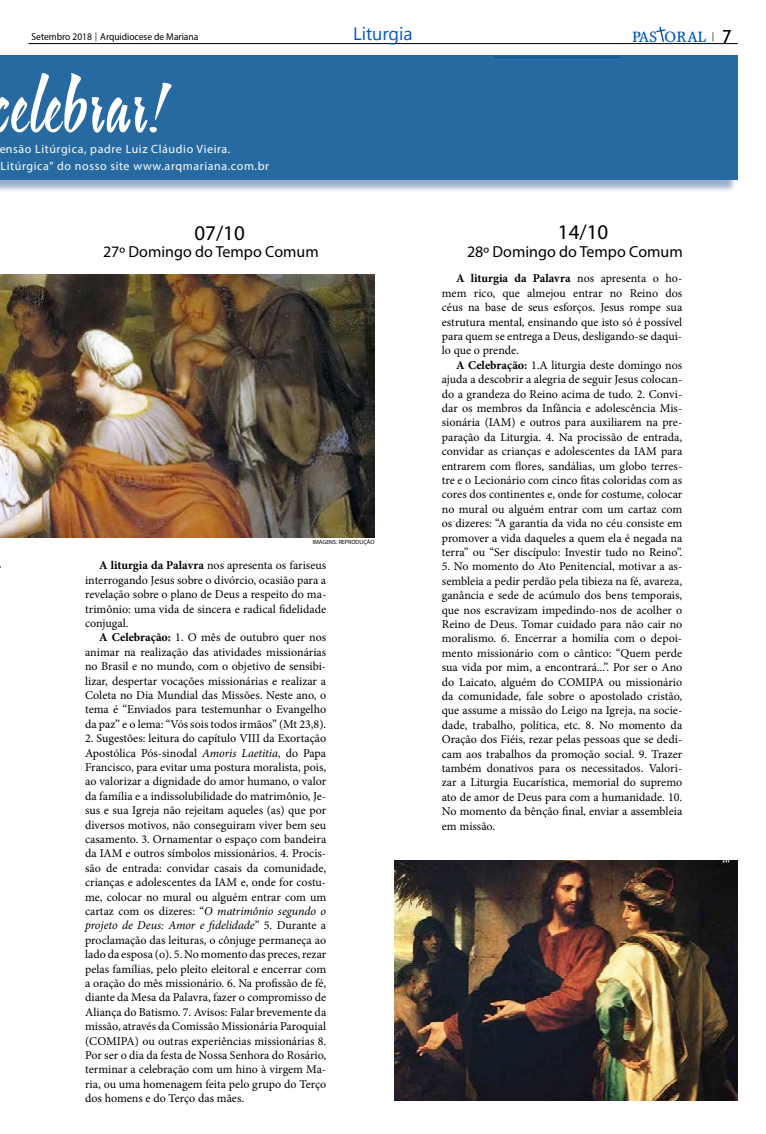
<style>
.page{position:relative;width:766px;height:1134px;background:#fff}
.page>*{position:absolute;margin:0;border:0;box-sizing:border-box;transform-origin:0 0}
.t1{font:71px "Handletter";letter-spacing:.05em;color:#fff}
.t2{font:21px "Myriad Pro";color:#000}
.t3{font:18px "Gadugi";color:#0056ba}
.t4{font:16px "Myriad Pro";color:#000}
.t5{font:15px "Steward Cond";color:#0056ba;scale:1.25 1}
.t6{font:12px/14.4px "Minion Pro";color:#000;text-align:justify}
.t7{font:12px/16.2px "Myriad Pro";letter-spacing:.05em;color:#fff}
.t8{font:10px "Myriad Pro";color:#000;scale:.95 1}
.t9{font:6px "Myriad Pro";color:#000}
.s1{font-family:"PT Serif";font-size:11px}
.s2{font-family:"PT Serif";font-size:11px;color:#000}
.s3{font-family:"Geometric 212 BT";font-size:17px;color:#fff}
.s4{font-family:"Geometric 212 BT";font-size:17px;color:#000}
.s5{font-weight:700}
.s6{font-style:italic}
</style>
<div class="page">
<hr style="left:28px;top:43px;width:709px;height:1px;background:#000">
<svg style="left:656px;top:27px;width:9px;height:15px"></svg>
<div style="left:0;top:57px;width:735px;height:135px;background:#003882;opacity:.48"></div>
<div style="left:0;top:56px;width:737px;height:124px;background:#276aa2"></div>
<img style="left:0;top:275px;width:374px;height:262px">
<img style="left:394px;top:860px;width:343px;height:240px">
<h3 class="t3" style="left:353px;top:23px;width:61px">Liturgia</h3>
<p class="t8" style="left:32px;top:31px;width:177px">Setembro 2018 <span class="s1">|</span> Arquidiocese de Mariana</p>
<p class="t5" style="left:632px;top:27px;width:81px">PAS ORAL <span class="s2">|</span> <span class="s3">3</span><span class="s4">7</span></p>
<h1 class="t1" style="left:11px;top:66px;width:160px">elebrar!</h1>
<p class="t7" style="left:-1px;top:141px;width:271px">ensão Litúrgica, padre Luiz Cláudio Vieira.<br>Litúrgica" do nosso site www.arqmariana.com.br</p>
<h2 class="t2" style="left:194px;top:220px;width:52px">07/10</h2>
<h3 class="t4" style="left:103px;top:242px;width:217px">27º Domingo do Tempo Comum</h3>
<p class="t9" style="left:312px;top:538px;width:63px">IMAGENS: REPRODUÇÃO</p>
<p class="t6" style="left:85px;top:558px;width:242px;text-indent:14px"><span class="s5">A liturgia da Palavra</span> nos apresenta os fariseus interrogando Jesus sobre o divórcio, ocasião para a revelação sobre o plano de Deus a respeito do ma&shy;trimônio: uma vida de sincera e radical fidelidade conjugal.</p>
<p class="t6" style="left:85px;top:630px;width:242px;text-indent:14px"><span class="s5">A Celebração:</span> 1. O mês de outubro quer nos animar na realização das atividades missionárias no Brasil e no mundo, com o objetivo de sensibi&shy;lizar, despertar vocações missionárias e realizar a Coleta no Dia Mundial das Missões. Neste ano, o tema é “Enviados para testemunhar o Evangelho da paz” e o lema: “Vós sois todos irmãos” (Mt 23,8).</p>
<p class="t6" style="left:85px;top:731px;width:242px">2. Sugestões: leitura do capítulo VIII da Exortação Apostólica Pós-sinodal <span class="s6">Amoris Laetitia</span>, do Papa Francisco, para evitar uma postura moralista, pois, ao valorizar a dignidade do amor humano, o valor da família e a indissolubilidade do matrimônio, Je&shy;sus e sua Igreja não rejeitam aqueles (as) que por diversos motivos, não conseguiram viver bem seu casamento. 3. Ornamentar o espaço com bandeira da IAM e outros símbolos missionários. 4. Procis&shy;são de entrada: convidar casais da comunidade, crianças e adolescentes da IAM e, onde for costu&shy;me, colocar no mural ou alguém entrar com um cartaz com os dizeres: “<span class="s6">O matrimônio segundo o projeto de Deus: Amor e fidelidade</span>” 5. Durante a proclamação das leituras, o cônjuge permaneça ao lado da esposa (o). 5. No momento das preces, rezar pelas famílias, pelo pleito eleitoral e encerrar com a oração do mês missionário. 6. Na profissão de fé, diante da Mesa da Palavra, fazer o compromisso de Aliança do Batismo. 7. Avisos: Falar brevemente da missão, através da Comissão Missionária Paroquial (COMIPA) ou outras experiências missionárias 8.<br>Por ser o dia da festa de Nossa Senhora do Rosário, terminar a celebração com um hino à virgem Ma&shy;ria, ou uma homenagem feita pelo grupo do Terço dos homens e do Terço das mães.</p>
<h2 class="t2" style="left:557px;top:219px;width:52px">14/10</h2>
<h3 class="t4" style="left:467px;top:242px;width:217px">28º Domingo do Tempo Comum</h3>
<p class="t6" style="left:441px;top:271px;width:242px;text-indent:14px"><span class="s5">A liturgia da Palavra</span> nos apresenta o ho&shy;mem rico, que almejou entrar no Reino dos céus na base de seus esforços. Jesus rompe sua estrutura mental, ensinando que isto só é possível para quem se entrega a Deus, desligando-se daqui&shy;lo que o prende.</p>
<p class="t6" style="left:441px;top:358px;width:242px;text-indent:14px"><span class="s5">A Celebração:</span> 1.A liturgia deste domingo nos ajuda a descobrir a alegria de seguir Jesus colocan&shy;do a grandeza do Reino acima de tudo. 2. Convi&shy;dar os membros da Infância e adolescência Mis&shy;sionária (IAM) e outros para auxiliarem na pre&shy;paração da Liturgia. 4. Na procissão de entrada, convidar as crianças e adolescentes da IAM para entrarem com flores, sandálias, um globo terres&shy;tre e o Lecionário com cinco fitas coloridas com as cores dos continentes e, onde for costume, colocar no mural ou alguém entrar com um cartaz com os dizeres: “A garantia da vida no céu consiste em promover a vida daqueles a quem ela é negada na terra” ou “Ser discípulo: Investir tudo no Reino”.</p>
<p class="t6" style="left:441px;top:559px;width:242px">5. No momento do Ato Penitencial, motivar a as&shy;sembleia a pedir perdão pela tibieza na fé, avareza, ganância e sede de acúmulo dos bens temporais, que nos escravizam impedindo-nos de acolher o Reino de Deus. Tomar cuidado para não cair no moralismo. 6. Encerrar a homilia com o depoi&shy;mento missionário com o cântico: “Quem perde sua vida por mim, a encontrará...”. Por ser o Ano do Laicato, alguém do COMIPA ou missionário da comunidade, fale sobre o apostolado cristão, que assume a missão do Leigo na Igreja, na socie&shy;dade, trabalho, política, etc. 8. No momento da Oração dos Fiéis, rezar pelas pessoas que se dedi&shy;cam aos trabalhos da promoção social. 9. Trazer também donativos para os necessitados. Valori&shy;zar a Liturgia Eucarística, memorial do supremo ato de amor de Deus para com a humanidade. 10.<br>No momento da bênção final, enviar a assembleia em missão.</p>
</div>
